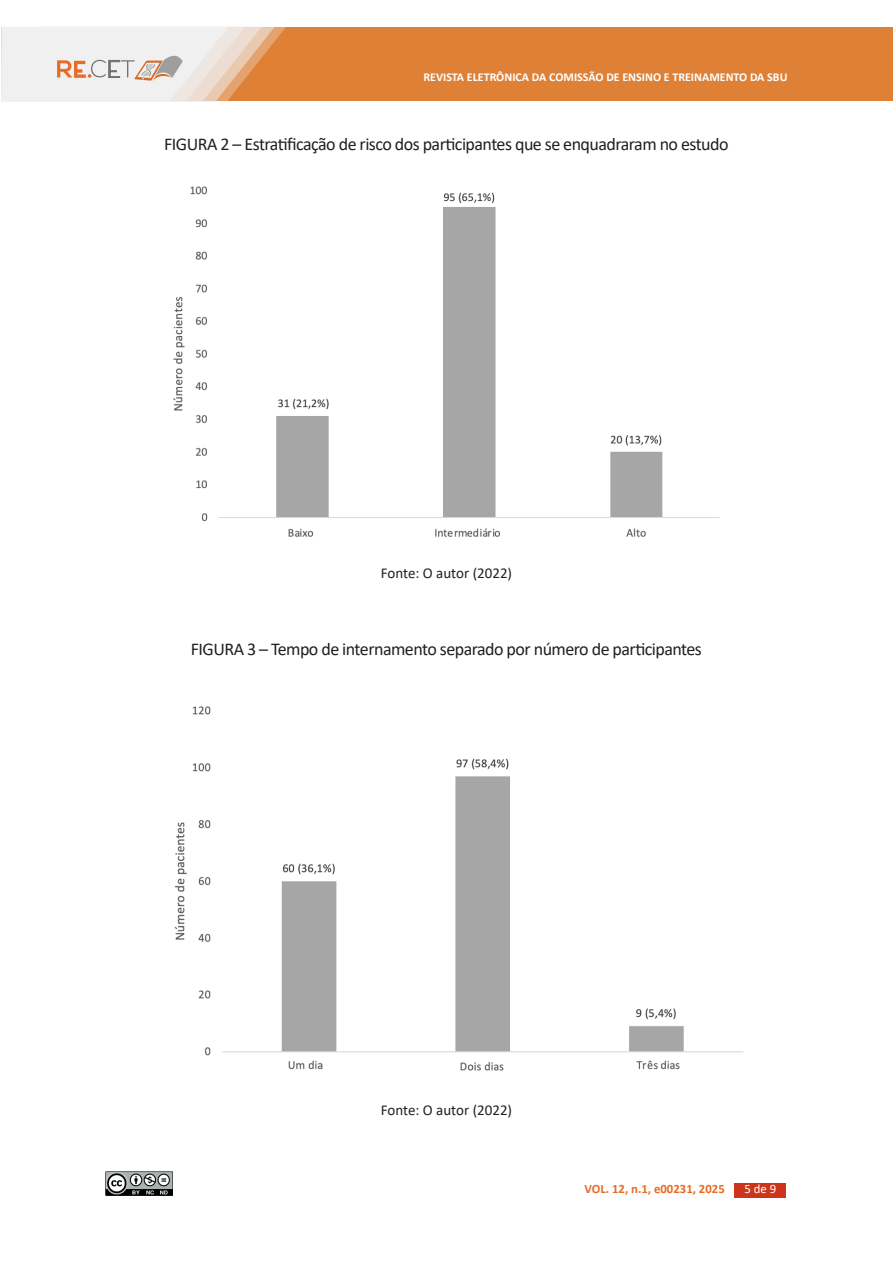
<style>
.page{position:relative;width:893px;height:1263px;background:#fff}
.page>*{position:absolute;margin:0;border:0;box-sizing:border-box;transform-origin:0 0}
.TITULO_IMAGEM{font:18px "Calibri";letter-spacing:-.03em;color:#231f20}
.t1{font:700 15.45px "Times New Roman";color:#231f20}
.LEGENDA-Imagem-Tabela{font:15px "Calibri";color:#231f20}
.t2{font:700 12.75px "Calibri";color:#e86b26}
.t3{font:12.75px "Calibri";color:#fff}
.t4{font:700 12px "Calibri";color:#fff}
</style>
<div class="page">
<div style="left:1px;top:28px;width:892px;height:73px;background:#de8137"></div>
<svg style="left:1px;top:27px;width:285px;height:74px;background:#ead9cd"></svg>
<img style="left:105px;top:1171px;width:68px;height:25px">
<div style="left:734px;top:1183px;width:52px;height:14px;background:#cd341a"></div>
<img style="left:173px;top:186px;width:547px;height:351px">
<img style="left:174px;top:706px;width:570px;height:365px">
<p class="t4" style="left:423px;top:69px;width:366px">REVISTA ELETRÔNICA DA COMISSÃO DE ENSINO E TREINAMENTO DA SBU</p>
<p class="TITULO_IMAGEM" style="left:164px;top:131px;width:566px">FIGURA 2 – Estratificação de risco dos participantes que se enquadraram no estudo</p>
<p class="LEGENDA-Imagem-Tabela" style="left:381px;top:562px;width:133px">Fonte: O autor (2022)</p>
<p class="TITULO_IMAGEM" style="left:191px;top:636px;width:513px">FIGURA 3 – Tempo de internamento separado por número de participantes</p>
<p class="t1" style="left:414px;top:1096px;width:86px">GRÁFICO 4</p>
<p class="LEGENDA-Imagem-Tabela" style="left:381px;top:1099px;width:133px">Fonte: O autor (2022)</p>
<p class="t2" style="left:584px;top:1180px;width:142px">VOL. 12, n.1, e00231, 2025</p>
<p class="t3" style="left:744px;top:1180px;width:33px">5 de 9</p>
</div>
